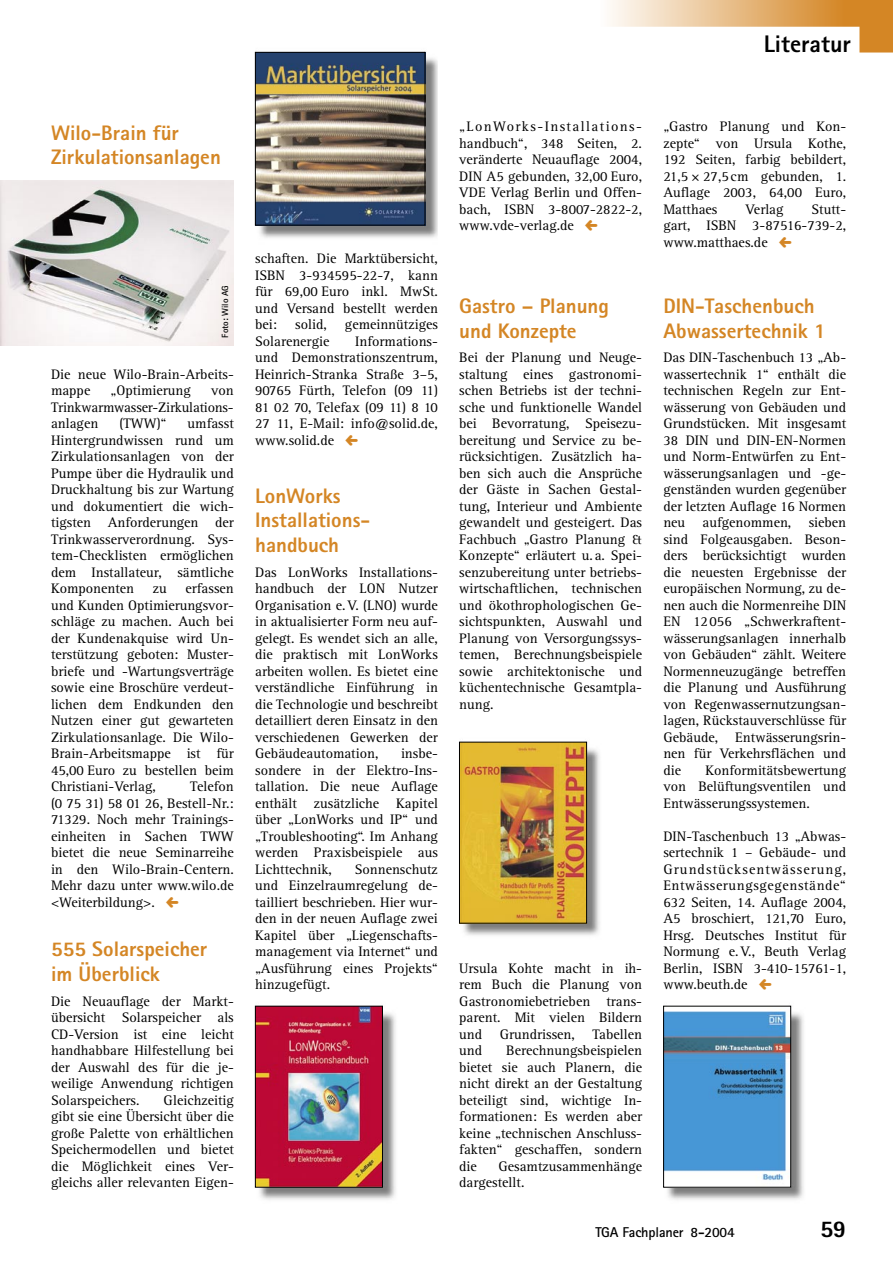
<style>
.page{position:relative;width:893px;height:1263px;background:#fff}
.page>*{position:absolute;margin:0;border:0;box-sizing:border-box;transform-origin:0 0}
.t1{font:800 24px "Rotis Sans Serif";color:#000}
.T05b_Über_4sp{font:800 21px/24.8px "Rotis Sans Serif";color:#d48625}
.T01b_Grund_n_ZÜ{font:14.25px/16.5px "Rotis Serif";color:#000;text-align:justify}
.T01a_Grund{font:14.25px/16.5px "Rotis Serif";color:#000;text-align:justify}
.t2{font:700 14.25px "Rotis Sans Serif";letter-spacing:-.01em;color:#000}
.T07a_Foto{font:700 9px "Rotis Sans Serif";color:#000}
</style>
<div class="page">
<svg style="left:610px;top:0;width:283px;height:53px"></svg>
<img style="left:0;top:181px;width:234px;height:165px">
<img style="left:357px;top:51px;width:81px;height:187px">
<img style="left:255px;top:51px;width:102px;height:187px">
<img style="left:257px;top:54px;width:166px;height:169px">
<div style="left:255px;top:52px;width:170px;height:173px;border:1px solid #000"></div>
<img style="left:255px;top:1005px;width:141px;height:195px">
<img style="left:257px;top:1008px;width:124px;height:177px">
<div style="left:255px;top:1006px;width:128px;height:181px;border:1px solid #000"></div>
<img style="left:459px;top:741px;width:141px;height:194px">
<img style="left:461px;top:744px;width:124px;height:177px">
<div style="left:459px;top:742px;width:128px;height:181px;border:1px solid #000"></div>
<img style="left:663px;top:1005px;width:141px;height:195px">
<img style="left:665px;top:1008px;width:124px;height:177px">
<div style="left:663px;top:1006px;width:128px;height:181px;border:1px solid #000"></div>
<p class="t1" style="left:764px;top:29px;width:89px">Literatur</p>
<p class="T05b_Über_4sp" style="left:51px;top:120px;width:171px">Wilo-Brain für<br>Zirkulationsanlagen</p>
<p class="T07a_Foto" style="left:219px;top:338px;width:54px;rotate:-90deg">Foto: Wilo AG</p>
<p class="T01b_Grund_n_ZÜ" style="left:51px;top:366px;width:184px">Die neue Wilo-Brain-Arbeits&shy;mappe</p>
<p class="T01b_Grund_n_ZÜ" style="left:111px;top:383px;width:82px">„Optimierung</p>
<p class="T01b_Grund_n_ZÜ" style="left:51px;top:383px;width:184px;text-indent:160px">von Trinkwarmwasser-Zirkulations&shy;anlagen</p>
<p class="T01b_Grund_n_ZÜ" style="left:119px;top:416px;width:49px">(TWW)“</p>
<p class="T01b_Grund_n_ZÜ" style="left:51px;top:416px;width:184px;text-indent:137px">umfasst Hintergrundwissen rund um Zirkulationsanlagen von der Pumpe über die Hydraulik und Druckhaltung bis zur Wartung und dokumentiert die wich&shy;tigsten Anforderungen der Trinkwasserverordnung. Sys&shy;tem-Checklisten ermöglichen dem Installateur, sämtliche Komponenten</p>
<p class="T01b_Grund_n_ZÜ" style="left:51px;top:581px;width:184px;text-indent:134px">erfassen und Kunden Optimierungsvor&shy;schläge zu machen. Auch bei der Kundenakquise wird Un&shy;terstützung geboten: Muster&shy;briefe und -Wartungsverträge sowie eine Broschüre verdeut&shy;lichen dem Endkunden den Nutzen einer gut gewarteten Zirkulationsanlage. Die Wilo-Brain-Arbeitsmappe ist für 45,00 Euro zu bestellen beim Christiani-Verlag,</p>
<p class="T01b_Grund_n_ZÜ" style="left:153px;top:581px;width:16px">zu</p>
<p class="T01b_Grund_n_ZÜ" style="left:51px;top:779px;width:184px;text-indent:139px">Telefon (0 75 31) 58 01 26, Bestell-Nr.:<br>71329. Noch mehr Trainings&shy;einheiten in Sachen TWW bietet die neue Seminarreihe in den Wilo-Brain-Centern.<br>Mehr dazu unter www.wilo.de &lt;Weiterbildung&gt;.</p>
<p class="T05b_Über_4sp" style="left:51px;top:937px;width:158px">555 Solarspeicher im Überblick</p>
<p class="T01b_Grund_n_ZÜ" style="left:51px;top:993px;width:184px">Die Neuauflage der Markt&shy;übersicht Solarspeicher als CD-Version ist eine leicht handhabbare Hilfestellung bei der Auswahl des für die je&shy;weilige Anwendung richtigen Solarspeichers.</p>
<p class="T01b_Grund_n_ZÜ" style="left:51px;top:1092px;width:184px;text-indent:113px">Gleichzeitig gibt sie eine Übersicht über die große Palette von erhältlichen Speichermodellen und bietet die Möglichkeit eines Ver&shy;gleichs aller relevanten Eigen-</p>
<p class="T01b_Grund_n_ZÜ" style="left:255px;top:251px;width:184px">schaften. Die Marktübersicht, ISBN 3-934595-22-7, kann für 69,00 Euro inkl. MwSt. und Versand bestellt werden bei:</p>
<p class="T01b_Grund_n_ZÜ" style="left:295px;top:317px;width:33px">solid,</p>
<p class="T01b_Grund_n_ZÜ" style="left:345px;top:317px;width:94px">gemeinnütziges</p>
<p class="T01b_Grund_n_ZÜ" style="left:255px;top:333px;width:76px">Solarenergie</p>
<p class="T01b_Grund_n_ZÜ" style="left:255px;top:333px;width:184px;text-indent:100px">Informations&shy;und Demonstrationszentrum, Heinrich-Stranka Straße 3–5, 90765 Fürth, Telefon (09 11)<br>81 02 70, Telefax (09 11) 8 10<br>27 11, E-Mail: info@solid.de, www.solid.de</p>
<p class="T05b_Über_4sp" style="left:255px;top:483px;width:117px">LonWorks<br>Installations&shy;handbuch</p>
<p class="T01b_Grund_n_ZÜ" style="left:255px;top:564px;width:184px">Das LonWorks Installations&shy;handbuch der LON Nutzer Organisation e. V. (LNO) wurde in aktualisierter Form neu auf&shy;gelegt. Es wendet sich an alle, die praktisch mit LonWorks arbeiten wollen. Es bietet eine verständliche Einführung in die Technologie und beschreibt detailliert deren Einsatz in den verschiedenen Gewerken der Gebäudeautomation,</p>
<p class="T01b_Grund_n_ZÜ" style="left:255px;top:746px;width:184px;text-indent:146px">insbe&shy;sondere in der Elektro-Ins&shy;tallation. Die neue Auflage enthält zusätzliche Kapitel über „LonWorks und IP“ und „Troubleshooting“. Im Anhang werden Praxisbeispiele aus Lichttechnik,</p>
<p class="T01b_Grund_n_ZÜ" style="left:255px;top:861px;width:184px;text-indent:100px">Sonnenschutz und Einzelraumregelung de&shy;tailliert beschrieben. Hier wur&shy;den in der neuen Auflage zwei Kapitel über „Liegenschafts&shy;management via Internet“ und „Ausführung eines Projekts“ hinzugefügt.</p>
<p class="T01a_Grund" style="left:459px;top:119px;width:184px">„LonWorks-Installations&shy;handbuch“, 348 Seiten, 2. veränderte Neuauflage 2004, DIN A5 gebunden, 32,00 Euro, VDE Verlag Berlin und Offen&shy;bach, ISBN 3-8007-2822-2, www.vde-verlag.de</p>
<p class="T05b_Über_4sp" style="left:459px;top:293px;width:151px">Gastro – Planung und Konzepte</p>
<p class="T01b_Grund_n_ZÜ" style="left:459px;top:350px;width:184px">Bei der Planung und Neuge&shy;staltung eines gastronomi&shy;schen Betriebs ist der techni&shy;sche und funktionelle Wandel bei Bevorratung, Speisezu&shy;bereitung und Service zu be&shy;rücksichtigen. Zusätzlich ha&shy;ben sich auch die Ansprüche der Gäste in Sachen Gestal&shy;tung, Interieur und Ambiente gewandelt und gesteigert. Das Fachbuch „Gastro Planung &amp; Konzepte“ erläutert u. a. Spei&shy;senzubereitung unter betriebs&shy;wirtschaftlichen, technischen und ökothrophologischen Ge&shy;sichtspunkten, Auswahl und Planung von Versorgungssys&shy;temen, Berechnungsbeispiele sowie architektonische und küchentechnische Gesamtpla&shy;nung.</p>
<p class="T01a_Grund" style="left:459px;top:960px;width:184px">Ursula Kohte macht in ih&shy;rem Buch die Planung von Gastronomiebetrieben trans&shy;parent. Mit vielen Bildern und Grundrissen, Tabellen und</p>
<p class="T01a_Grund" style="left:459px;top:1043px;width:184px;text-indent:47px">Berechnungsbeispielen bietet sie auch Planern, die nicht direkt an der Gestaltung beteiligt sind, wichtige In&shy;formationen: Es werden aber keine „technischen Anschluss&shy;fakten“ geschaffen, sondern die</p>
<p class="T01a_Grund" style="left:459px;top:1158px;width:184px;text-indent:39px">Gesamtzusammenhänge dargestellt.</p>
<p class="T01a_Grund" style="left:663px;top:119px;width:184px">„Gastro Planung und Kon&shy;zepte“ von Ursula Kothe, 192 Seiten, farbig bebildert, 21,5 × 27,5 cm gebunden, 1.<br>Auflage 2003, 64,00 Euro, Matthaes</p>
<p class="T01a_Grund" style="left:745px;top:201px;width:40px">Verlag</p>
<p class="T01a_Grund" style="left:663px;top:201px;width:184px;text-indent:148px">Stutt&shy;gart, ISBN 3-87516-739-2, www.matthaes.de</p>
<p class="T05b_Über_4sp" style="left:663px;top:293px;width:164px">DIN-Taschenbuch<br>Abwassertechnik 1</p>
<p class="T01b_Grund_n_ZÜ" style="left:663px;top:350px;width:184px">Das DIN-Taschenbuch 13 „Ab&shy;wassertechnik 1“ enthält die technischen Regeln zur Ent&shy;wässerung von Gebäuden und Grundstücken. Mit insgesamt 38 DIN und DIN-EN-Normen und Norm-Entwürfen zu Ent&shy;wässerungsanlagen und -ge&shy;genständen wurden gegenüber der letzten Auflage 16 Normen neu aufgenommen, sieben sind Folgeausgaben. Beson&shy;ders berücksichtigt wurden die neuesten Ergebnisse der europäischen Normung, zu de&shy;nen auch die Normenreihe DIN EN 12 056 „Schwerkraftent&shy;wässerungsanlagen innerhalb von Gebäuden“ zählt. Weitere Normenneuzugänge betreffen die Planung und Ausführung von Regenwassernutzungsan&shy;lagen, Rückstauverschlüsse für Gebäude, Entwässerungsrin&shy;nen für Verkehrsflächen und die</p>
<p class="T01b_Grund_n_ZÜ" style="left:663px;top:762px;width:184px;text-indent:42px">Konformitätsbewertung von Belüftungsventilen und Entwässerungssystemen.</p>
<p class="T01a_Grund" style="left:663px;top:828px;width:184px">DIN-Taschenbuch 13 „Abwas&shy;sertechnik 1 – Gebäude- und Grundstücksentwässerung, Entwässerungsgegenstände“ 632 Seiten, 14. Auflage 2004, A5 broschiert, 121,70 Euro, Hrsg. Deutsches Institut für Normung e. V., Beuth Verlag Berlin, ISBN 3-410-15761-1, www.beuth.de</p>
<p class="t2" style="left:595px;top:1223px;width:141px">TGA Fachplaner 8-2004</p>
<p class="t1" style="left:820px;top:1213px;width:28px">59</p>
</div>
